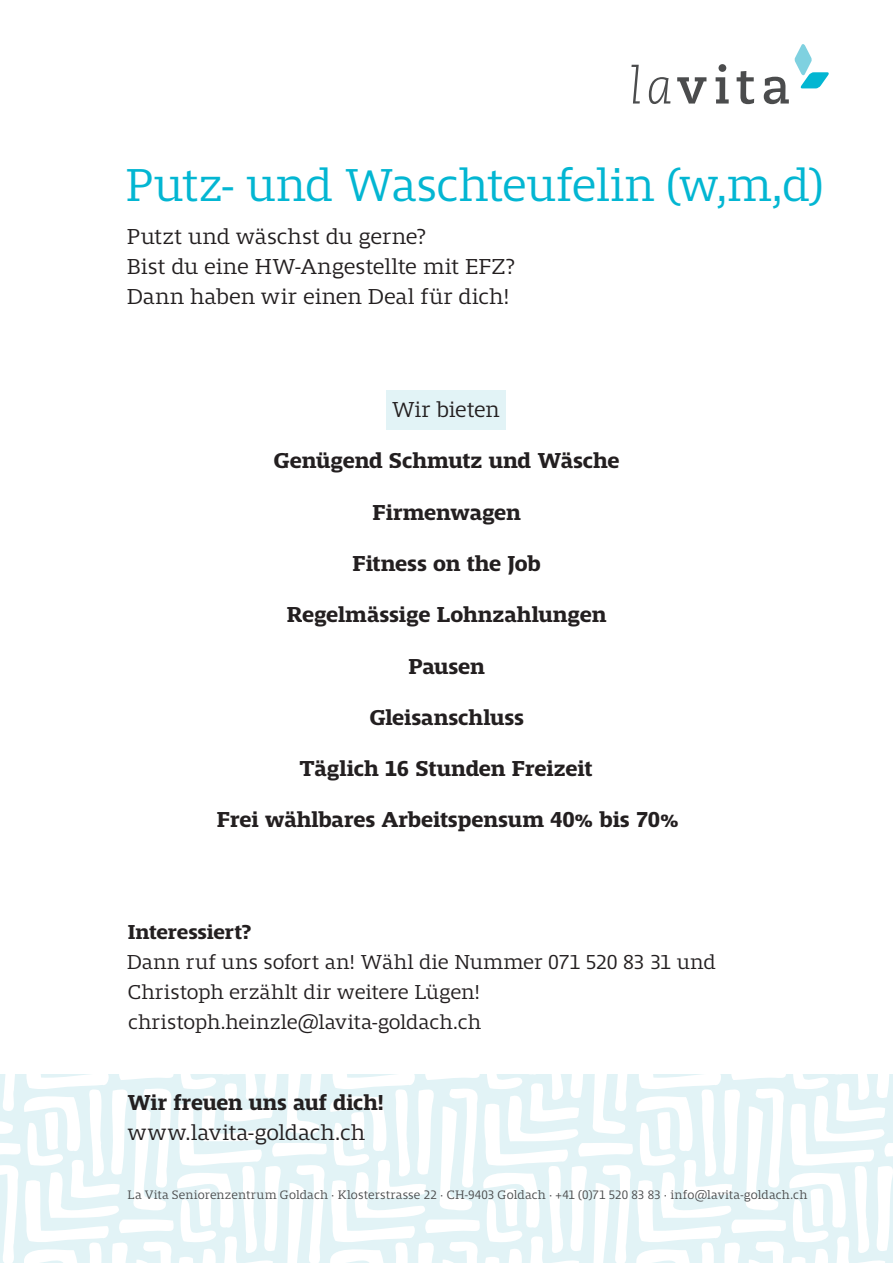
<style>
.page{position:relative;width:893px;height:1263px;background:#fff}
.page>*{position:absolute;margin:0;border:0;box-sizing:border-box;transform-origin:0 0}
.t1{font:300 48px "Mislab Std";letter-spacing:-.01em;color:#03b6d2}
.t2{font:700 22.5px "Mislab Std";letter-spacing:-.005em;color:#231f20}
.t3{font:300 22.5px/30px "Mislab Std";color:#231f20}
.t4{font:300 21px/30px "Mislab Std";letter-spacing:-.005em;color:#231f20}
.t5{font:700 21px "Mislab Std";letter-spacing:-.005em;color:#231f20}
.t6{font:300 12.75px "Mislab Std";letter-spacing:.01em;color:#4b4c4d}
</style>
<div class="page">
<div style="left:387px;top:390px;width:119px;height:40px;background:#e2f3f6"></div>
<svg style="left:0;top:1074px;width:893px;height:189px"></svg>
<svg style="left:631px;top:44px;width:198px;height:60px"></svg>
<h1 class="t1" style="left:125px;top:161px;width:699px">Putz- und Waschteufelin (w,m,d)</h1>
<p class="t3" style="left:127px;top:222px;width:390px">Putzt und wäschst du gerne?<br>Bist du eine HW-Angestellte mit EFZ?<br>Dann haben wir einen Deal für dich!</p>
<p class="t3" style="left:392px;top:395px;width:109px">Wir bieten</p>
<p class="t2" style="left:274px;top:450px;width:347px">Genügend Schmutz und Wäsche</p>
<p class="t2" style="left:372px;top:501px;width:150px">Firmenwagen</p>
<p class="t2" style="left:352px;top:552px;width:190px">Fitness on the Job</p>
<p class="t2" style="left:287px;top:603px;width:321px">Regelmässige Lohnzahlungen</p>
<p class="t2" style="left:408px;top:655px;width:78px">Pausen</p>
<p class="t2" style="left:370px;top:706px;width:156px">Gleisanschluss</p>
<p class="t2" style="left:299px;top:757px;width:294px">Täglich 16 Stunden Freizeit</p>
<p class="t2" style="left:217px;top:808px;width:463px">Frei wählbares Arbeitspensum 40% bis 70%</p>
<p class="t5" style="left:128px;top:921px;width:126px">Interessiert?</p>
<p class="t4" style="left:127px;top:947px;width:590px">Dann ruf uns sofort an! Wähl die Nummer 071 520 83 31 und<br>Christoph erzählt dir weitere Lügen! christoph.heinzle@lavita-goldach.ch</p>
<p class="t2" style="left:128px;top:1091px;width:258px">Wir freuen uns auf dich!</p>
<p class="t3" style="left:128px;top:1118px;width:239px">www.lavita-goldach.ch</p>
<p class="t6" style="left:128px;top:1188px;width:681px">La Vita Seniorenzentrum Goldach · Klosterstrasse 22 · CH-9403 Goldach · +41 (0)71 520 83 83 · info@lavita-goldach.ch</p>
</div>
